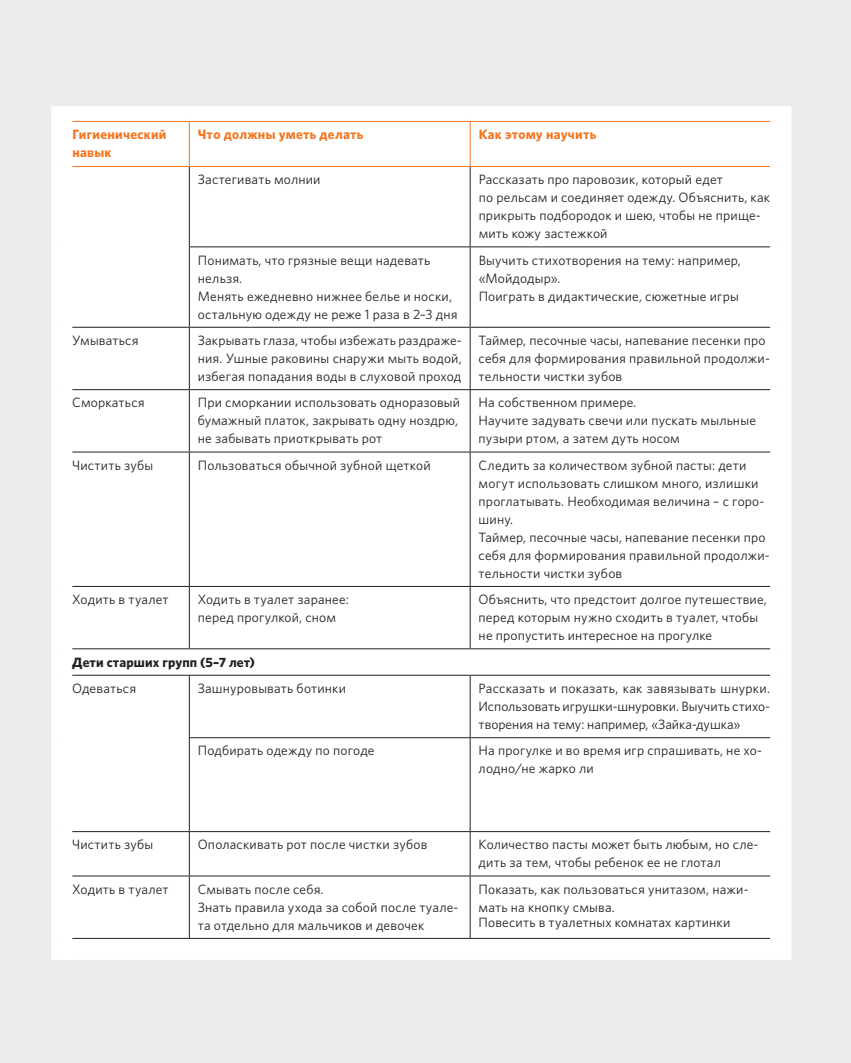
<style>
.page{position:relative;width:851px;height:1063px;background:#fff}
.page>*{position:absolute;margin:0;border:0;box-sizing:border-box;transform-origin:0 0}
.t1{font:13.5px/18px "Whitney";letter-spacing:.015em;color:#231f20}
.t2{font:700 13.5px/18px "Whitney";letter-spacing:.02em;color:#f47721}
.t3{font:700 13.5px "Whitney";letter-spacing:.01em;color:#231f20}
</style>
<div class="page">
<div style="left:0;top:0;width:850px;height:1063px;background:#ececee"></div>
<div style="left:72px;top:128px;width:698px;height:831px;background:#fff"></div>
<div style="left:51px;top:106px;width:138px;height:22px;background:#fff"></div>
<div style="left:189px;top:106px;width:281px;height:22px;background:#fff"></div>
<div style="left:470px;top:106px;width:321px;height:22px;background:#fff"></div>
<div style="left:51px;top:121px;width:21px;height:45px;background:#fff"></div>
<div style="left:770px;top:121px;width:21px;height:45px;background:#fff"></div>
<div style="left:51px;top:166px;width:21px;height:81px;background:#fff"></div>
<div style="left:770px;top:166px;width:21px;height:81px;background:#fff"></div>
<div style="left:51px;top:247px;width:21px;height:80px;background:#fff"></div>
<div style="left:770px;top:247px;width:21px;height:80px;background:#fff"></div>
<div style="left:51px;top:327px;width:21px;height:63px;background:#fff"></div>
<div style="left:770px;top:327px;width:21px;height:63px;background:#fff"></div>
<div style="left:51px;top:390px;width:21px;height:62px;background:#fff"></div>
<div style="left:770px;top:390px;width:21px;height:62px;background:#fff"></div>
<div style="left:51px;top:452px;width:21px;height:134px;background:#fff"></div>
<div style="left:770px;top:452px;width:21px;height:134px;background:#fff"></div>
<div style="left:51px;top:586px;width:21px;height:63px;background:#fff"></div>
<div style="left:770px;top:586px;width:21px;height:63px;background:#fff"></div>
<div style="left:51px;top:649px;width:21px;height:26px;background:#fff"></div>
<div style="left:770px;top:649px;width:21px;height:26px;background:#fff"></div>
<div style="left:51px;top:675px;width:21px;height:63px;background:#fff"></div>
<div style="left:770px;top:675px;width:21px;height:63px;background:#fff"></div>
<div style="left:51px;top:738px;width:21px;height:94px;background:#fff"></div>
<div style="left:770px;top:738px;width:21px;height:94px;background:#fff"></div>
<div style="left:51px;top:832px;width:21px;height:44px;background:#fff"></div>
<div style="left:770px;top:832px;width:21px;height:44px;background:#fff"></div>
<div style="left:51px;top:876px;width:21px;height:62px;background:#fff"></div>
<div style="left:770px;top:876px;width:21px;height:62px;background:#fff"></div>
<div style="left:51px;top:938px;width:21px;height:21px;background:#fff"></div>
<div style="left:770px;top:938px;width:21px;height:21px;background:#fff"></div>
<hr style="left:72px;top:121px;width:117px;height:1px;background:#f47721">
<hr style="left:189px;top:121px;width:281px;height:1px;background:#f47721">
<hr style="left:470px;top:121px;width:300px;height:1px;background:#f47721">
<hr style="left:72px;top:166px;width:117px;height:1px;background:#f47721">
<hr style="left:189px;top:166px;width:281px;height:1px;background:#f47721">
<hr style="left:470px;top:166px;width:300px;height:1px;background:#f47721">
<hr style="left:189px;top:167px;width:1px;height:79px;background:#231f20">
<hr style="left:469px;top:167px;width:1px;height:79px;background:#231f20">
<hr style="left:189px;top:247px;width:1px;height:80px;background:#231f20">
<hr style="left:469px;top:247px;width:1px;height:80px;background:#231f20">
<hr style="left:189px;top:328px;width:1px;height:61px;background:#231f20">
<hr style="left:469px;top:328px;width:1px;height:61px;background:#231f20">
<hr style="left:189px;top:390px;width:1px;height:62px;background:#231f20">
<hr style="left:469px;top:390px;width:1px;height:62px;background:#231f20">
<hr style="left:189px;top:452px;width:1px;height:134px;background:#231f20">
<hr style="left:469px;top:452px;width:1px;height:134px;background:#231f20">
<hr style="left:189px;top:587px;width:1px;height:61px;background:#231f20">
<hr style="left:469px;top:587px;width:1px;height:61px;background:#231f20">
<hr style="left:189px;top:676px;width:1px;height:61px;background:#231f20">
<hr style="left:469px;top:676px;width:1px;height:61px;background:#231f20">
<hr style="left:189px;top:738px;width:1px;height:93px;background:#231f20">
<hr style="left:469px;top:738px;width:1px;height:93px;background:#231f20">
<hr style="left:189px;top:832px;width:1px;height:44px;background:#231f20">
<hr style="left:469px;top:832px;width:1px;height:44px;background:#231f20">
<hr style="left:189px;top:876px;width:1px;height:62px;background:#231f20">
<hr style="left:469px;top:876px;width:1px;height:62px;background:#231f20">
<hr style="left:189px;top:246px;width:281px;height:1px;background:#231f20">
<hr style="left:470px;top:246px;width:300px;height:1px;background:#231f20">
<hr style="left:72px;top:327px;width:117px;height:1px;background:#231f20">
<hr style="left:189px;top:327px;width:281px;height:1px;background:#231f20">
<hr style="left:470px;top:327px;width:300px;height:1px;background:#231f20">
<hr style="left:72px;top:389px;width:117px;height:1px;background:#231f20">
<hr style="left:189px;top:389px;width:281px;height:1px;background:#231f20">
<hr style="left:470px;top:389px;width:300px;height:1px;background:#231f20">
<hr style="left:72px;top:452px;width:117px;height:1px;background:#231f20">
<hr style="left:189px;top:452px;width:281px;height:1px;background:#231f20">
<hr style="left:470px;top:452px;width:300px;height:1px;background:#231f20">
<hr style="left:72px;top:586px;width:117px;height:1px;background:#231f20">
<hr style="left:189px;top:586px;width:281px;height:1px;background:#231f20">
<hr style="left:470px;top:586px;width:300px;height:1px;background:#231f20">
<hr style="left:72px;top:648px;width:117px;height:1px;background:#231f20">
<hr style="left:189px;top:648px;width:281px;height:1px;background:#231f20">
<hr style="left:470px;top:648px;width:300px;height:1px;background:#231f20">
<hr style="left:72px;top:675px;width:117px;height:1px;background:#231f20">
<hr style="left:189px;top:675px;width:281px;height:1px;background:#231f20">
<hr style="left:470px;top:675px;width:300px;height:1px;background:#231f20">
<hr style="left:189px;top:737px;width:281px;height:1px;background:#231f20">
<hr style="left:470px;top:737px;width:300px;height:1px;background:#231f20">
<hr style="left:72px;top:831px;width:117px;height:1px;background:#231f20">
<hr style="left:189px;top:831px;width:281px;height:1px;background:#231f20">
<hr style="left:470px;top:831px;width:300px;height:1px;background:#231f20">
<hr style="left:72px;top:876px;width:117px;height:1px;background:#231f20">
<hr style="left:189px;top:876px;width:281px;height:1px;background:#231f20">
<hr style="left:470px;top:876px;width:300px;height:1px;background:#231f20">
<hr style="left:189px;top:122px;width:1px;height:44px;background:#f47721">
<hr style="left:469px;top:122px;width:1px;height:44px;background:#f47721">
<hr style="left:72px;top:938px;width:117px;height:1px;background:#231f20">
<hr style="left:189px;top:938px;width:281px;height:1px;background:#231f20">
<hr style="left:470px;top:938px;width:300px;height:1px;background:#231f20">
<hr style="left:51px;top:959px;width:138px;height:1px;background:#fff">
<hr style="left:189px;top:959px;width:281px;height:1px;background:#fff">
<hr style="left:470px;top:959px;width:321px;height:1px;background:#fff">
<p class="t2" style="left:72px;top:125px;width:96px">Гигиенический навык</p>
<p class="t2" style="left:198px;top:125px;width:167px">Что должны уметь делать</p>
<p class="t2" style="left:478px;top:125px;width:119px">Как этому научить</p>
<p class="t1" style="left:198px;top:170px;width:124px">Застегивать молнии</p>
<p class="t1" style="left:478px;top:170px;width:293px">Рассказать про паровозик, который едет<br>по рельсам и соединяет одежду. Объяснить, как прикрыть подбородок и шею, чтобы не прище&shy;мить кожу застежкой</p>
<p class="t1" style="left:198px;top:251px;width:261px">Понимать, что грязные вещи надевать нельзя.<br>Менять ежедневно нижнее белье и носки, остальную одежду не реже 1 раза в 2–3 дня</p>
<p class="t1" style="left:478px;top:251px;width:263px">Выучить стихотворения на тему: например, «Мойдодыр».<br>Поиграть в дидактические, сюжетные игры</p>
<p class="t1" style="left:72px;top:331px;width:68px">Умываться</p>
<p class="t1" style="left:198px;top:331px;width:265px;text-align:justify">Закрывать глаза, чтобы избежать раздраже&shy;ния. Ушные раковины снаружи мыть водой, избегая попадания воды в слуховой проход</p>
<p class="t1" style="left:478px;top:331px;width:293px">Таймер, песочные часы, напевание песенки про себя для формирования правильной продолжи&shy;тельности чистки зубов</p>
<p class="t1" style="left:72px;top:393px;width:74px">Сморкаться</p>
<p class="t1" style="left:198px;top:393px;width:264px">При сморкании использовать одноразовый бумажный платок, закрывать одну ноздрю, не забывать приоткрывать рот</p>
<p class="t1" style="left:478px;top:393px;width:279px">На собственном примере.<br>Научите задувать свечи или пускать мыльные пузыри ртом, а затем дуть носом</p>
<p class="t1" style="left:72px;top:456px;width:82px">Чистить зубы</p>
<p class="t1" style="left:198px;top:456px;width:234px">Пользоваться обычной зубной щеткой</p>
<p class="t1" style="left:478px;top:456px;width:293px">Следить за количеством зубной пасты: дети могут использовать слишком много, излишки проглатывать. Необходимая величина – с горо&shy;шину.<br>Таймер, песочные часы, напевание песенки про себя для формирования правильной продолжи&shy;тельности чистки зубов</p>
<p class="t1" style="left:72px;top:590px;width:98px">Ходить в туалет</p>
<p class="t1" style="left:198px;top:590px;width:152px">Ходить в туалет заранее: перед прогулкой, сном</p>
<p class="t1" style="left:478px;top:590px;width:290px">Объяснить, что предстоит долгое путешествие, перед которым нужно сходить в туалет, чтобы не пропустить интересное на прогулке</p>
<p class="t3" style="left:72px;top:653px;width:184px">Дети старших групп (5–7 лет)</p>
<p class="t1" style="left:72px;top:679px;width:65px">Одеваться</p>
<p class="t1" style="left:198px;top:679px;width:150px">Зашнуровывать ботинки</p>
<p class="t1" style="left:478px;top:679px;width:293px;text-align:justify">Рассказать и показать, как завязывать шнурки.<br>Использовать игрушки-шнуровки. Выучить стихо&shy;творения на тему: например, «Зайка-душка»</p>
<p class="t1" style="left:198px;top:741px;width:178px">Подбирать одежду по погоде</p>
<p class="t1" style="left:478px;top:741px;width:285px">На прогулке и во время игр спрашивать, не хо&shy;лодно/не жарко ли</p>
<p class="t1" style="left:72px;top:835px;width:82px">Чистить зубы</p>
<p class="t1" style="left:198px;top:835px;width:231px">Ополаскивать рот после чистки зубов</p>
<p class="t1" style="left:478px;top:835px;width:281px">Количество пасты может быть любым, но сле&shy;дить за тем, чтобы ребенок ее не глотал</p>
<p class="t1" style="left:72px;top:880px;width:98px">Ходить в туалет</p>
<p class="t1" style="left:198px;top:880px;width:262px">Смывать после себя.<br>Знать правила ухода за собой после туале&shy;та отдельно для мальчиков и девочек</p>
<p class="t1" style="left:478px;top:880px;width:271px">Показать, как пользоваться унитазом, нажи&shy;мать на кнопку смыва.</p>
<p class="t1" style="left:478px;top:913px;width:253px">Повесить в туалетных комнатах картинки</p>
</div>
